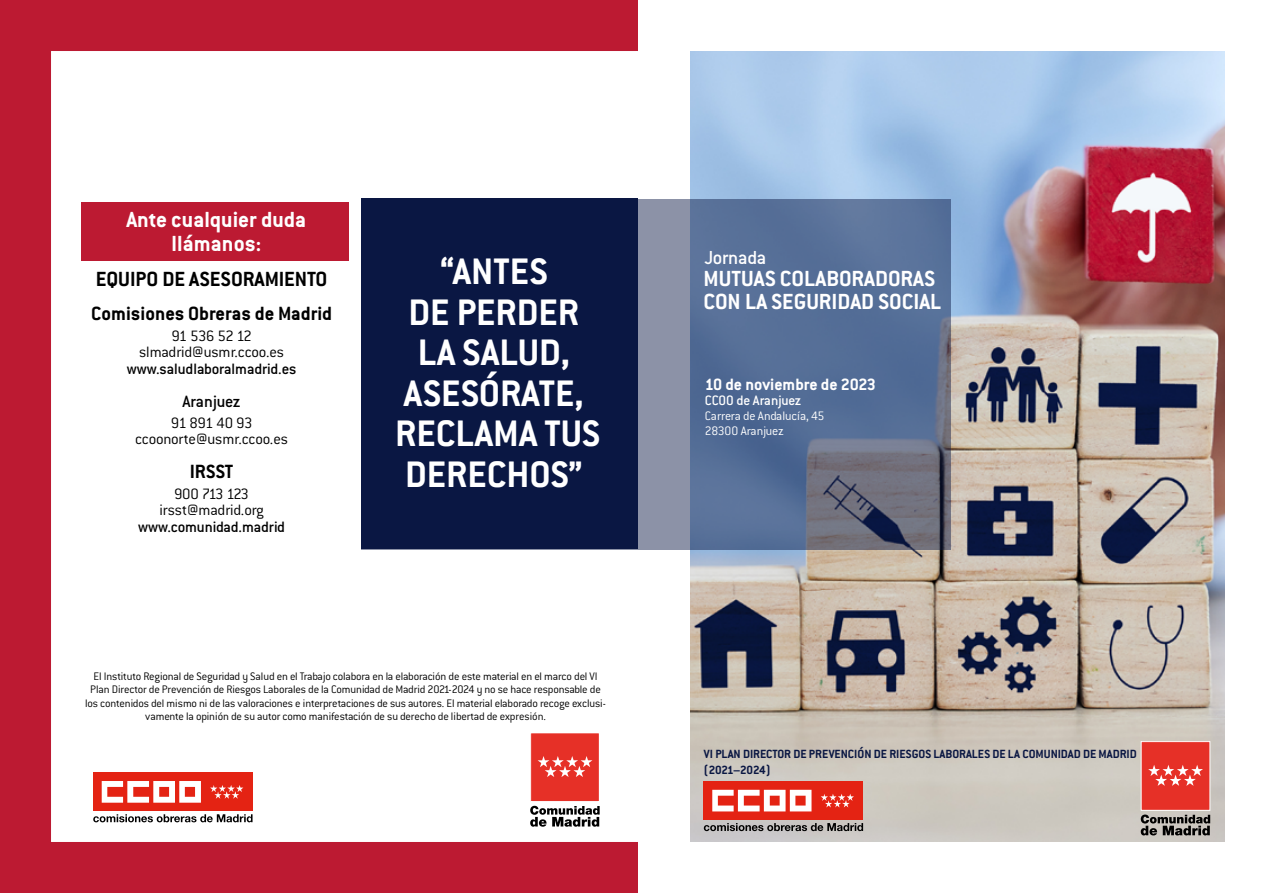
<style>
.page{position:relative;width:1276px;height:893px;background:#fff}
.page>*{position:absolute;margin:0;border:0;box-sizing:border-box;transform-origin:0 0}
.t1{font:700 40.5px/40.5px "Conduit ITC";color:#fff;text-align:center}
.t2{font:700 24px/22.5px "Conduit ITC";color:#fff}
.t3{font:700 22.5px "Conduit ITC";color:#000}
.t4{font:700 21px "Conduit ITC";color:#000}
.t5{font:500 20.7px "Conduit ITC";letter-spacing:-.02em;color:#fff}
.t6{font:700 18px "Conduit ITC";color:#fff}
.t7{font:500 18px "Conduit ITC";letter-spacing:-.015em;color:#000}
.t8{font:300 16.5px/16.5px "Conduit ITC";letter-spacing:-.015em;color:#000;text-align:center}
.t9{font:500 16.5px "Conduit ITC";letter-spacing:-.015em;color:#000}
.t10{font:500 15px "Conduit ITC";letter-spacing:-.015em;color:#fff}
.t11{font:300 13.5px/15px "Conduit ITC";letter-spacing:-.015em;color:#fff}
.t12{font:700 13.05px/15.6px "Conduit ITC";color:#0a1743}
.t13{font:300 12px/13.5px "Conduit ITC";letter-spacing:-.015em;color:#000;text-align:center}
</style>
<div class="page">
<div style="left:0;top:0;width:637px;height:893px;background:#bc1a32"></div>
<div style="left:51px;top:51px;width:587px;height:791px;background:#fff"></div>
<img style="left:691px;top:51px;width:534px;height:791px">
<svg style="left:704px;top:823px;width:159px;height:8px"></svg>
<div style="left:704px;top:781px;width:159px;height:39px;background:#e42313"></div>
<svg style="left:712px;top:790px;width:99px;height:21px"></svg>
<svg style="left:821px;top:794px;width:33px;height:13px"></svg>
<div style="left:1141px;top:742px;width:69px;height:68px;background:#e63027"></div>
<div style="left:1140px;top:741px;width:70px;height:70px;border:1px solid #fff"></div>
<svg style="left:1148px;top:765px;width:55px;height:21px"></svg>
<svg style="left:1140px;top:814px;width:70px;height:21px"></svg>
<svg style="left:637px;top:199px;width:314px;height:350px;background:#617394"></svg>
<div style="left:361px;top:198px;width:276px;height:351px;background:#0a1743"></div>
<div style="left:82px;top:203px;width:267px;height:58px;background:#bc1a32"></div>
<svg style="left:93px;top:814px;width:159px;height:8px"></svg>
<div style="left:93px;top:772px;width:159px;height:39px;background:#e42313"></div>
<svg style="left:102px;top:781px;width:99px;height:22px"></svg>
<svg style="left:210px;top:785px;width:33px;height:14px"></svg>
<div style="left:530px;top:733px;width:69px;height:68px;background:#e63027"></div>
<div style="left:530px;top:732px;width:70px;height:70px;border:1px solid #fff"></div>
<svg style="left:537px;top:756px;width:55px;height:21px"></svg>
<svg style="left:530px;top:806px;width:69px;height:21px"></svg>
<h2 class="t2" style="left:126px;top:207px;width:181px;line-height:24px;text-align:center">Ante cualquier duda llámanos:</h2>
<h3 class="t3" style="left:96px;top:266px;width:233px">EQUIPO DE ASESORAMIENTO</h3>
<h3 class="t4" style="left:91px;top:301px;width:242px">Comisiones Obreras de Madrid</h3>
<h3 class="t8" style="left:139px;top:327px;width:147px">91 536 52 12 slmadrid@usmr.ccoo.es</h3>
<h3 class="t9" style="left:127px;top:359px;width:171px">www.saludlaboralmadrid.es</h3>
<h3 class="t7" style="left:182px;top:391px;width:60px">Aranjuez</h3>
<h3 class="t8" style="left:135px;top:415px;width:154px">91 891 40 93 ccoonorte@usmr.ccoo.es</h3>
<h3 class="t4" style="left:190px;top:459px;width:45px">IRSST</h3>
<h3 class="t8" style="left:159px;top:486px;width:106px">900 713 123 irsst@madrid.org</h3>
<h3 class="t9" style="left:138px;top:517px;width:149px">www.comunidad.madrid</h3>
<h1 class="t1" style="left:395px;top:251px;width:206px">“ANTES<br>DE PERDER<br>LA SALUD,<br>ASESÓRATE,<br>RECLAMA TUS<br>DERECHOS”</h1>
<p class="t13" style="left:85px;top:669px;width:522px">El Instituto Regional de Seguridad y Salud en el Trabajo colabora en la elaboración de este material en el marco del VI Plan Director de Prevención de Riesgos Laborales de la Comunidad de Madrid 2021-2024 y no se hace responsable de los contenidos del mismo ni de las valoraciones e interpretaciones de sus autores. El material elaborado recoge exclusi&shy;vamente la opinión de su autor como manifestación de su derecho de libertad de expresión.</p>
<h3 class="t5" style="left:704px;top:246px;width:63px">Jornada</h3>
<h2 class="t2" style="left:703px;top:267px;width:239px">MUTUAS COLABORADORAS<br>CON LA SEGURIDAD SOCIAL</h2>
<h3 class="t6" style="left:705px;top:373px;width:173px">10 de noviembre de 2023</h3>
<p class="t10" style="left:705px;top:391px;width:98px">CCOO de Aranjuez</p>
<p class="t11" style="left:705px;top:408px;width:121px">Carrera de Andalucía, 45<br>28300 Aranjuez</p>
<p class="t12" style="left:704px;top:746px;width:434px">VI PLAN DIRECTOR DE PREVENCIÓN DE RIESGOS LABORALES DE LA COMUNIDAD DE MADRID (2021–2024)</p>
</div>
